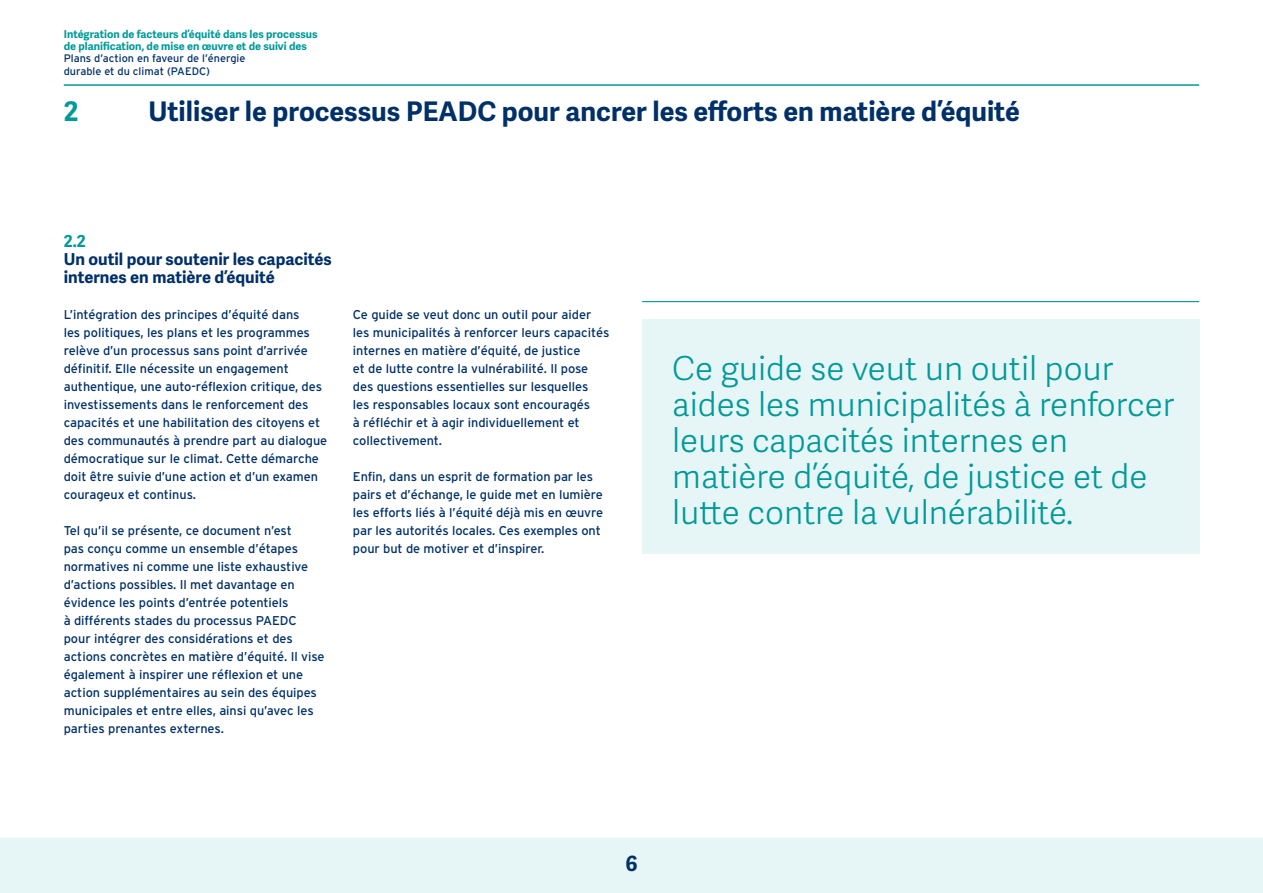
<style>
.page{position:relative;width:1263px;height:893px;background:#fff}
.page>*{position:absolute;margin:0;border:0;box-sizing:border-box;transform-origin:0 0}
.t1{font:300 33px/36px "Adelle Sans";color:#099}
.t2{font:700 27px "Adelle Sans";color:#003068}
.t3{font:700 27px "Adelle Sans";color:#099}
.t4{font:700 21px "Adelle Sans";color:#003068}
.t5{font:700 16.5px/18px "Adelle Sans";color:#003068}
.t6{font:700 16.5px "Adelle Sans";color:#099}
.t7{font:12.75px/18px "Interstate";letter-spacing:-.005em;color:#003068}
.t8{font:700 10.8px/12.5px "Adelle Sans";color:#099}
.t9{font:10.8px/12.5px "Interstate";color:#003068}
</style>
<div class="page">
<div style="left:0;top:838px;width:1263px;height:55px;background:#e6f5f5"></div>
<hr style="left:64px;top:84px;width:1135px;height:2px;background:#099">
<div style="left:642px;top:319px;width:557px;height:234px;background:#e6f5f5"></div>
<hr style="left:642px;top:301px;width:557px;height:1px;background:#099">
<p class="t8" style="left:64px;top:28px;width:255px">Intégration de facteurs d’équité dans les processus de planification, de mise en œuvre et de suivi des</p>
<p class="t9" style="left:64px;top:52px;width:183px">Plans d’action en faveur de l’énergie durable et du climat (PAEDC)</p>
<h2 class="t3" style="left:64px;top:95px;width:16px">2</h2>
<h2 class="t2" style="left:148px;top:95px;width:873px">Utiliser le processus PEADC pour ancrer les efforts en matière d’équité</h2>
<p class="t6" style="left:64px;top:231px;width:24px">2.2</p>
<p class="t5" style="left:64px;top:251px;width:269px">Un outil pour soutenir les capacités internes en matière d’équité</p>
<p class="t7" style="left:64px;top:305px;width:265px">L’intégration des principes d’équité dans<br>les politiques, les plans et les programmes relève d’un processus sans point d’arrivée définitif. Elle nécessite un engagement authentique, une auto-réflexion critique, des investissements dans le renforcement des capacités et une habilitation des citoyens et des communautés à prendre part au dialogue démocratique sur le climat. Cette démarche doit être suivie d’une action et d’un examen courageux et continus.</p>
<p class="t7" style="left:64px;top:521px;width:262px">Tel qu’il se présente, ce document n’est<br>pas conçu comme un ensemble d’étapes normatives ni comme une liste exhaustive d’actions possibles. Il met davantage en évidence les points d’entrée potentiels<br>à différents stades du processus PAEDC pour intégrer des considérations et des actions concrètes en matière d’équité. Il vise également à inspirer une réflexion et une action supplémentaires au sein des équipes municipales et entre elles, ainsi qu’avec les parties prenantes externes.</p>
<p class="t7" style="left:353px;top:306px;width:258px">Ce guide se veut donc un outil pour aider les municipalités à renforcer leurs capacités internes en matière d’équité, de justice<br>et de lutte contre la vulnérabilité. Il pose des questions essentielles sur lesquelles<br>les responsables locaux sont encouragés<br>à réfléchir et à agir individuellement et collectivement.</p>
<p class="t7" style="left:353px;top:468px;width:252px">Enfin, dans un esprit de formation par les pairs et d’échange, le guide met en lumière les efforts liés à l’équité déjà mis en œuvre par les autorités locales. Ces exemples ont pour but de motiver et d’inspirer.</p>
<h1 class="t1" style="left:672px;top:351px;width:503px">Ce guide se veut un outil pour aides les municipalités à renforcer leurs capacités internes en matière d’équité, de justice et de lutte contre la vulnérabilité.</h1>
<h3 class="t4" style="left:625px;top:851px;width:14px">6</h3>
</div>
